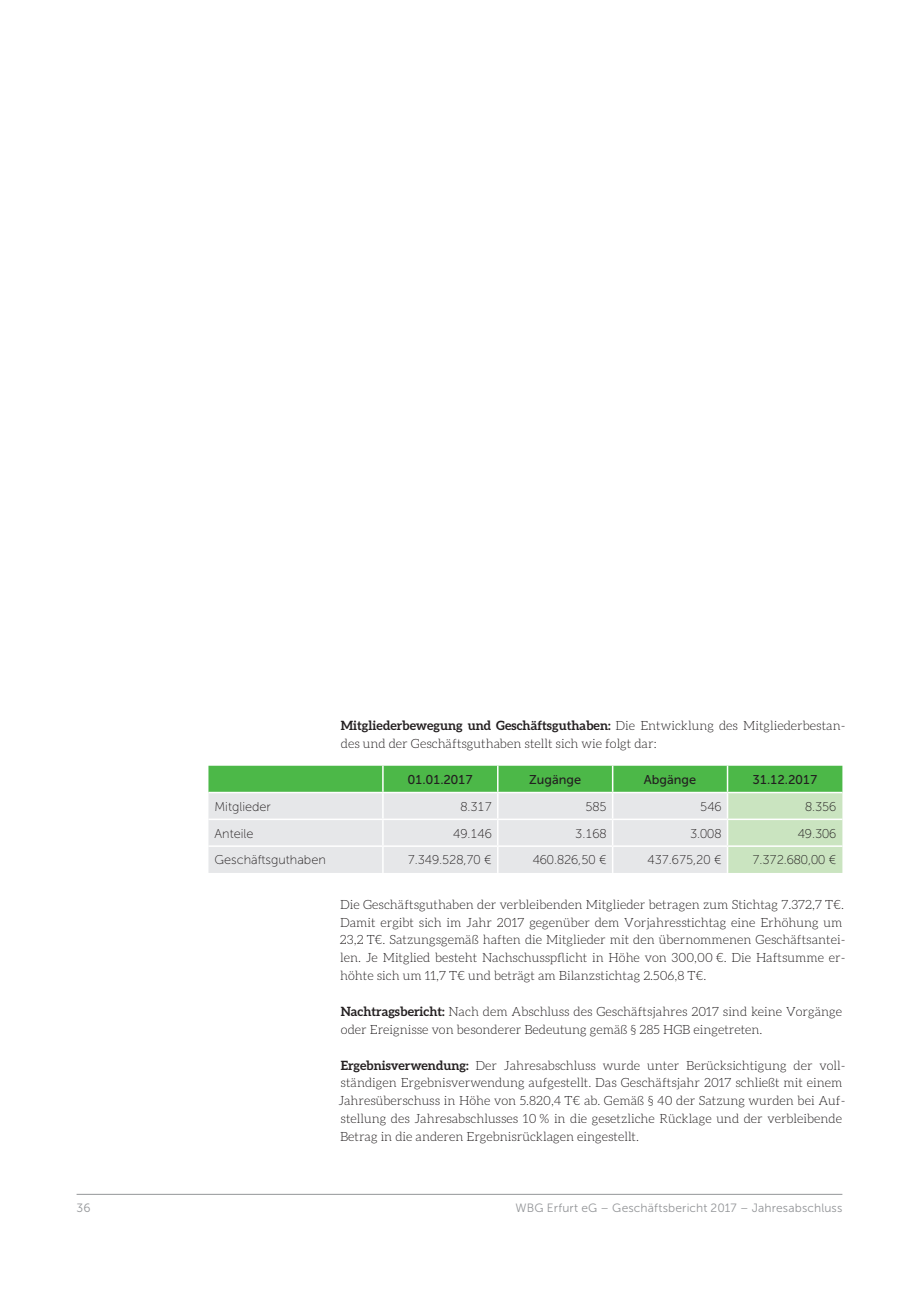
<style>
.page{position:relative;width:919px;height:1289px;background:#fff}
.page>*{position:absolute;margin:0;border:0;box-sizing:border-box;transform-origin:0 0}
.t1{font:300 12.75px/17.9px "Aleo";color:#231f20}
.t2{font:12.75px "Museo Sans 100";color:#231f20}
.t3{font:12.75px "Museo Sans 500";color:#231f20}
.t4{font:12px "Museo Sans 300";letter-spacing:.01em;color:#939598}
.s1{font-weight:700}
</style>
<div class="page">
<hr style="left:77px;top:1193px;width:765px;height:1px;background:#939598">
<svg style="left:208px;top:765px;width:634px;height:108px;background:#bedcbe"></svg>
<hr style="left:727px;top:845px;width:115px;height:1px;background:#fff">
<hr style="left:726px;top:846px;width:2px;height:27px;background:#fff">
<p class="t1" style="left:341px;top:716px;width:506px"><span class="s1">Mitgliederbewegung und Geschäftsguthaben:</span> Die Entwicklung des Mitgliederbestan&shy;des und der Geschäftsguthaben stellt sich wie folgt dar:</p>
<p class="t3" style="left:408px;top:772px;width:67px">01.01.2017</p>
<p class="t3" style="left:529px;top:772px;width:53px">Zugänge</p>
<p class="t3" style="left:644px;top:772px;width:54px">Abgänge</p>
<p class="t3" style="left:752px;top:772px;width:67px">31.12.2017</p>
<p class="t2" style="left:214px;top:799px;width:58px">Mitglieder</p>
<p class="t2" style="left:460px;top:799px;width:33px">8.317</p>
<p class="t2" style="left:585px;top:799px;width:23px">585</p>
<p class="t2" style="left:700px;top:799px;width:23px">546</p>
<p class="t2" style="left:804px;top:799px;width:33px">8.356</p>
<p class="t2" style="left:214px;top:826px;width:41px">Anteile</p>
<p class="t2" style="left:453px;top:826px;width:40px">49.146</p>
<p class="t2" style="left:575px;top:826px;width:33px">3.168</p>
<p class="t2" style="left:690px;top:826px;width:33px">3.008</p>
<p class="t2" style="left:797px;top:826px;width:40px">49.306</p>
<p class="t2" style="left:214px;top:853px;width:113px">Geschäftsguthaben</p>
<p class="t2" style="left:408px;top:853px;width:85px">7.349.528,70 €</p>
<p class="t2" style="left:532px;top:853px;width:75px">460.826,50 €</p>
<p class="t2" style="left:647px;top:853px;width:75px">437.675,20 €</p>
<p class="t2" style="left:752px;top:853px;width:85px">7.372.680,00 €</p>
<p class="t1" style="left:340px;top:895px;width:507px">Die Geschäftsguthaben der verbleibenden Mitglieder betragen zum Stichtag 7.372,7 T€.<br>Damit ergibt sich im Jahr 2017 gegenüber dem Vorjahresstichtag eine Erhöhung um 23,2 T€. Satzungsgemäß haften die Mitglieder mit den übernommenen Geschäftsantei&shy;len. Je Mitglied besteht Nachschusspflicht in Höhe von 300,00 €. Die Haftsumme er&shy;höhte sich um 11,7 T€ und beträgt am Bilanzstichtag 2.506,8 T€.</p>
<p class="t1" style="left:340px;top:1002px;width:503px"><span class="s1">Nachtragsbericht:</span> Nach dem Abschluss des Geschäftsjahres 2017 sind keine Vorgänge oder Ereignisse von besonderer Bedeutung gemäß § 285 HGB eingetreten.</p>
<p class="t1" style="left:338px;top:1056px;width:508px"><span class="s1">Ergebnisverwendung:</span> Der Jahresabschluss wurde unter Berücksichtigung der voll&shy;ständigen Ergebnisverwendung aufgestellt. Das Geschäftsjahr 2017 schließt mit einem Jahresüberschuss in Höhe von 5.820,4 T€ ab. Gemäß § 40 der Satzung wurden bei Auf&shy;stellung des Jahresabschlusses 10 % in die gesetzliche Rücklage und der verbleibende Betrag in die anderen Ergebnisrücklagen eingestellt.</p>
<p class="t4" style="left:77px;top:1201px;width:15px">36</p>
<p class="t4" style="left:515px;top:1201px;width:328px">WBG Erfurt e G – Geschäftsbericht 2017 – Jahresabschluss</p>
</div>
